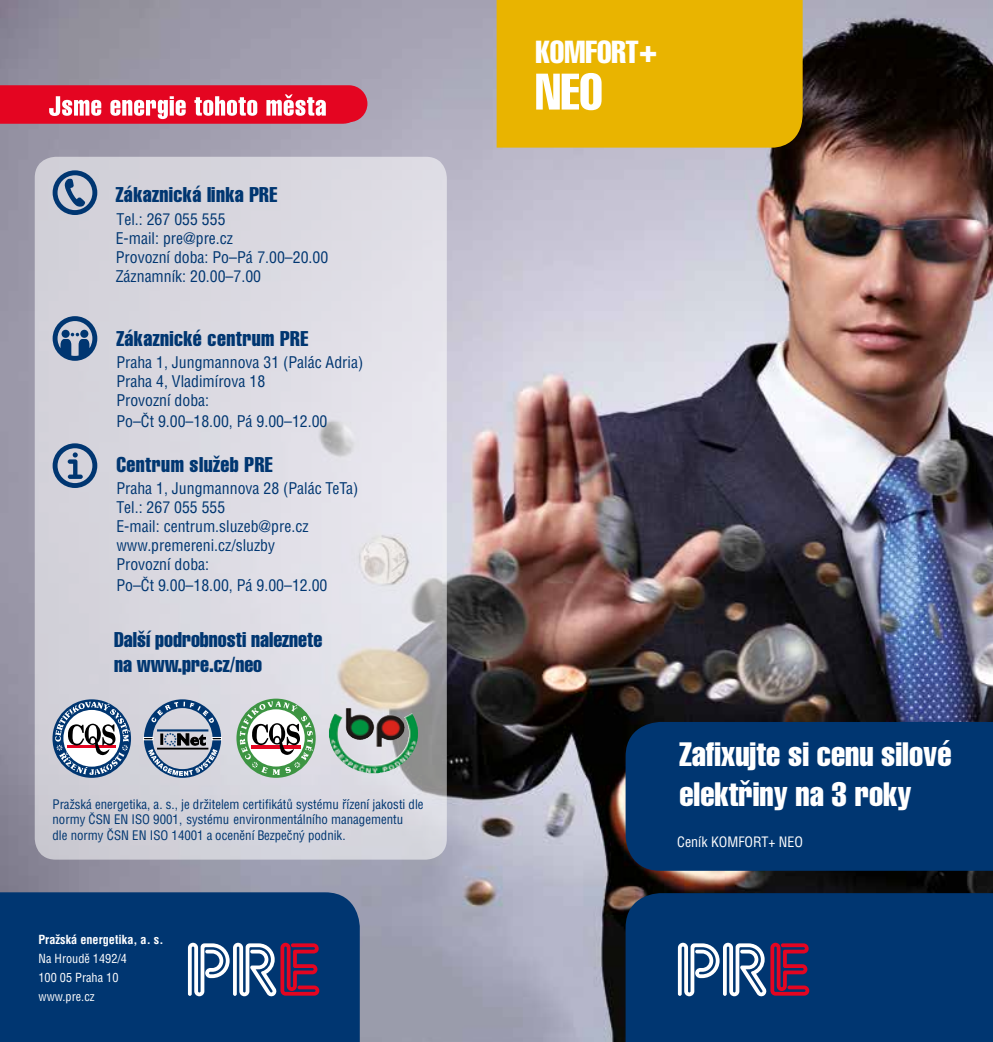
<style>
.page{position:relative;width:993px;height:1042px;background:#fff}
.page>*{position:absolute;margin:0;border:0;box-sizing:border-box;transform-origin:0 0}
.t1{font:extra-condensed 50.4px "Helvetica CE";color:#fff}
.t2{font:extra-condensed 33.25px/39.9px "Helvetica CE";color:#fff}
.t3{font:extra-condensed 31.32px "Helvetica CE";color:#fff}
.t4{font:extra-condensed 21px "Helvetica CE";letter-spacing:.02em;color:#003671}
.t5{font:extra-condensed 21px/25.2px "Helvetica CE";color:#003671}
.t6{font:condensed 15.75px/18.9px "Helvetica CE";color:#003671}
.t7{font:condensed 14px "Helvetica CE";color:#fff}
.t8{font:condensed 12.78px/15.4px "Helvetica CE";color:#003671}
.t9{font:condensed 12.25px/19.2px "Helvetica CE";color:#fff}
.t10{font:700 condensed 12.25px "Helvetica CE";color:#fff}
.s1{font-family:"Helvetica LT Pro"}
</style>
<div class="page">
<img style="left:0;top:0;width:992px;height:1042px">
<svg style="left:35px;top:157px;width:411px;height:702px;background:#d7d6dd"></svg>
<div style="left:625px;top:722px;width:367px;height:149px;background:#003671"></div>
<div style="left:625px;top:893px;width:367px;height:149px;background:#003671"></div>
<svg style="left:677px;top:943px;width:132px;height:53px"></svg>
<div style="left:496px;top:0;width:306px;height:148px;background:#e9b400"></div>
<div style="left:0;top:892px;width:359px;height:150px;background:#003671"></div>
<svg style="left:52px;top:699px;width:79px;height:79px"></svg>
<svg style="left:55px;top:701px;width:75px;height:74px"></svg>
<svg style="left:142px;top:699px;width:80px;height:79px;background:#95a2b6"></svg>
<svg style="left:236px;top:698px;width:79px;height:80px"></svg>
<svg style="left:239px;top:701px;width:74px;height:74px"></svg>
<img style="left:345px;top:708px;width:29px;height:32px">
<svg style="left:0;top:1003px;width:7px;height:2px"></svg>
<svg style="left:0;top:85px;width:367px;height:39px;background:#e7394f"></svg>
<svg style="left:188px;top:943px;width:131px;height:53px"></svg>
<svg style="left:53px;top:316px;width:44px;height:45px;background:#6c86a6"></svg>
<div style="left:62px;top:330px;width:8px;height:8px;background:#003671;border-radius:50%"></div>
<div style="left:80px;top:330px;width:8px;height:8px;background:#003671;border-radius:50%"></div>
<svg style="left:53px;top:170px;width:44px;height:45px;background:#7a90ad"></svg>
<svg style="left:53px;top:443px;width:44px;height:45px;background:#8195b1"></svg>
<h3 class="t4" style="left:116px;top:183px;width:163px">Zákaznická linka PRE</h3>
<p class="t6" style="left:116px;top:210px;width:110px">Tel.: 267 055 555</p>
<p class="t6" style="left:116px;top:248px;width:214px">Provozní doba: Po–Pá 7.00–20.00</p>
<p class="t6" style="left:116px;top:229px;width:119px">E-mail: pre@pre.cz</p>
<p class="t6" style="left:116px;top:267px;width:147px">Záznamník: 20.00–7.00</p>
<h3 class="t4" style="left:116px;top:327px;width:193px">Zákaznické centrum PRE</h3>
<p class="t6" style="left:116px;top:353px;width:248px">Praha 1, Jungmannova 31 (Palác Adria)<br>Praha 4, Vladimírova 18<br>Provozní doba:</p>
<p class="t6" style="left:116px;top:412px;width:212px">Po–Čt 9.00–18.00, Pá 9.00–12.00</p>
<h3 class="t4" style="left:116px;top:452px;width:158px">Centrum služeb PRE</h3>
<p class="t6" style="left:116px;top:479px;width:243px">Praha 1, Jungmannova 28 (Palác TeTa)<br>Tel.: 267 055 555<br>E-mail: centrum.sluzeb@pre.cz www.premereni.cz/sluzby<br>Provozní doba:</p>
<p class="t6" style="left:116px;top:576px;width:212px">Po–Čt 9.00–18.00, Pá 9.00–12.00</p>
<h3 class="t5" style="left:114px;top:627px;width:210px">Další podrobnosti naleznete na www.pre.cz/neo</h3>
<p class="t8" style="left:52px;top:797px;width:372px">Pražská energetika, a. s., je držitelem certifikátů systému řízení jakosti dle normy ČSN EN ISO 9001, systému environmentálního managementu<br>dle normy ČSN EN ISO 14001 a ocenění <span class="s1">Bezpečný podnik.</span></p>
<p class="t10" style="left:38px;top:932px;width:126px">Pražská energetika, a. s.</p>
<p class="t9" style="left:38px;top:949px;width:90px">Na Hroudě 1492/4<br>100 05 Praha 10 www.pre.cz</p>
<h3 class="t3" style="left:535px;top:34px;width:124px">KOMFORT+</h3>
<h1 class="t1" style="left:535px;top:63px;width:69px">NEO</h1>
<h2 class="t2" style="left:679px;top:735px;width:273px">Zafixujte si cenu silové elektřiny na 3 roky</h2>
<p class="t7" style="left:677px;top:834px;width:127px">Ceník KOMFORT+ NEO</p>
</div>
